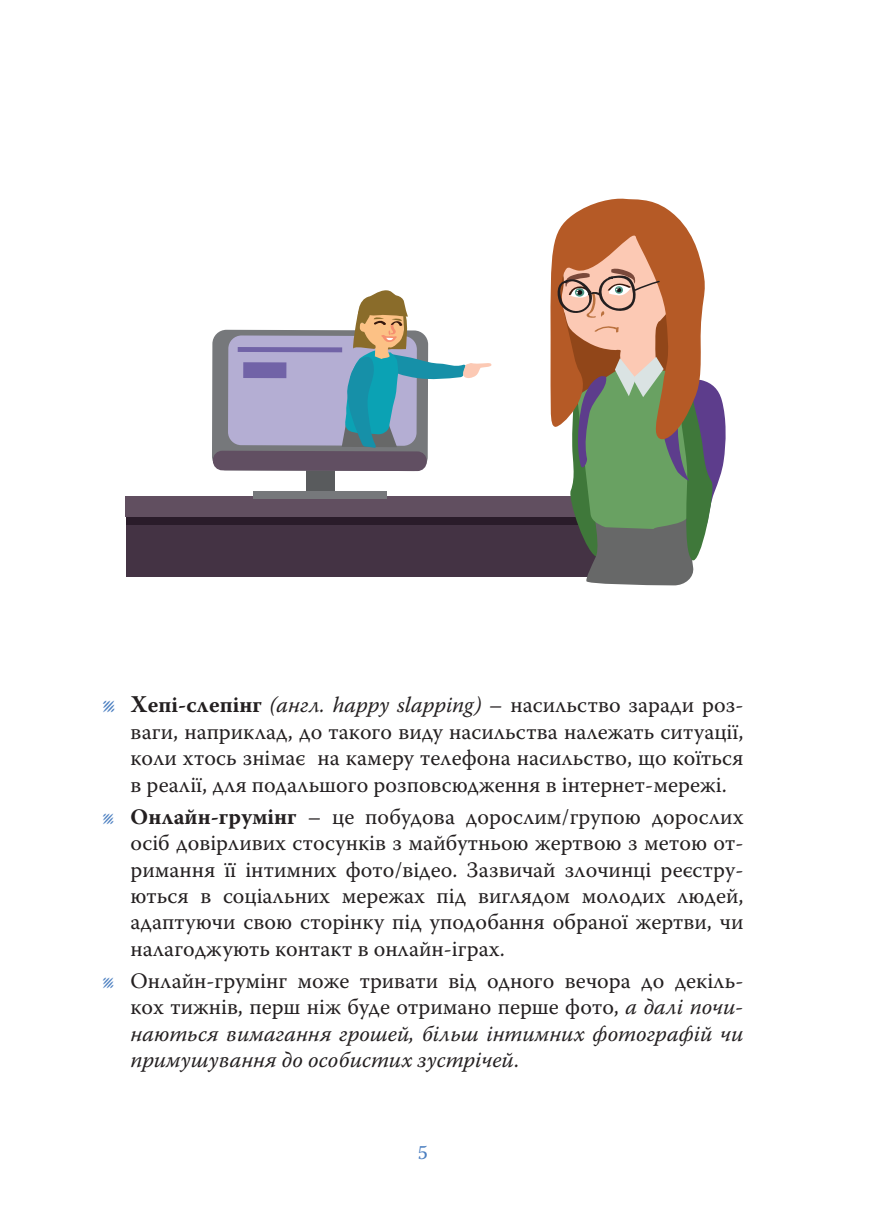
<style>
.page{position:relative;width:874px;height:1225px;background:#fff}
.page>*{position:absolute;margin:0;border:0;box-sizing:border-box;transform-origin:0 0}
.t1{font:22px/26.4px "Warnock Pro";color:#231f20;text-align:justify}
.t2{font:italic 22px/26.4px "Warnock Pro";color:#231f20;text-align:justify}
.t3{font:20px "Warnock Pro";color:#4a7ec0}
.s1{font-size:24px;color:#4a7ec0}
.s2{font-weight:700;font-size:24px}
.s3{font-weight:700}
.s4{font-style:italic}
.s5{color:#4a7ec0}
.s6{font-style:normal;color:#4a7ec0}
.s7{font-style:normal}
</style>
<div class="page">
<div style="left:126px;top:497px;width:473px;height:80px;background:#434"></div>
<div style="left:124px;top:497px;width:474px;height:20px;background:#614f60"></div>
<div style="left:126px;top:517px;width:473px;height:7px;background:#2a1c2a"></div>
<svg style="left:548px;top:198px;width:178px;height:387px"></svg>
<div style="left:306px;top:457px;width:28px;height:36px;background:#595b5d"></div>
<div style="left:253px;top:491px;width:133px;height:7px;background:#76787b"></div>
<svg style="left:212px;top:290px;width:279px;height:181px"></svg>
<p class="t1" style="left:130px;top:691px;width:614px;text-indent:-28px"><span class="s1">҂</span> <span class="s2">Х</span><span class="s3">епі-слепінг</span> <span class="s4">(англ. happy slapping)</span> – насильство заради роз&shy;ваги, наприклад, до такого виду насильства належать ситуації, коли хтось знімає на камеру телефона насильство, що коїться в реалії, для подальшого розповсюдження в інтернет-мережі.</p>
<p class="t1" style="left:130px;top:803px;width:614px;text-indent:-28px"><span class="s5">҂</span> <span class="s3">Онлайн-грумінг</span> – це побудова дорослим/групою дорослих осіб довірливих стосунків з майбутньою жертвою з метою от&shy;римання її інтимних фото/відео. Зазвичай злочинці реєстру&shy;ються в соціальних мережах під виглядом молодих людей, адаптуючи свою сторінку під уподобання обраної жертви, чи налагоджують контакт в онлайн-іграх.</p>
<p class="t2" style="left:130px;top:967px;width:614px;text-indent:-28px"><span class="s6">҂</span> <span class="s7">Онлайн-грумінг може тривати від одного вечора до декіль&shy;кох тижнів, перш ніж буде отримано перше фото,</span> а далі почи&shy;наються вимагання грошей, більш інтимних фотографій чи примушування до особистих зустрічей<span class="s7">.</span></p>
<p class="t3" style="left:417px;top:1140px;width:12px">5</p>
</div>
